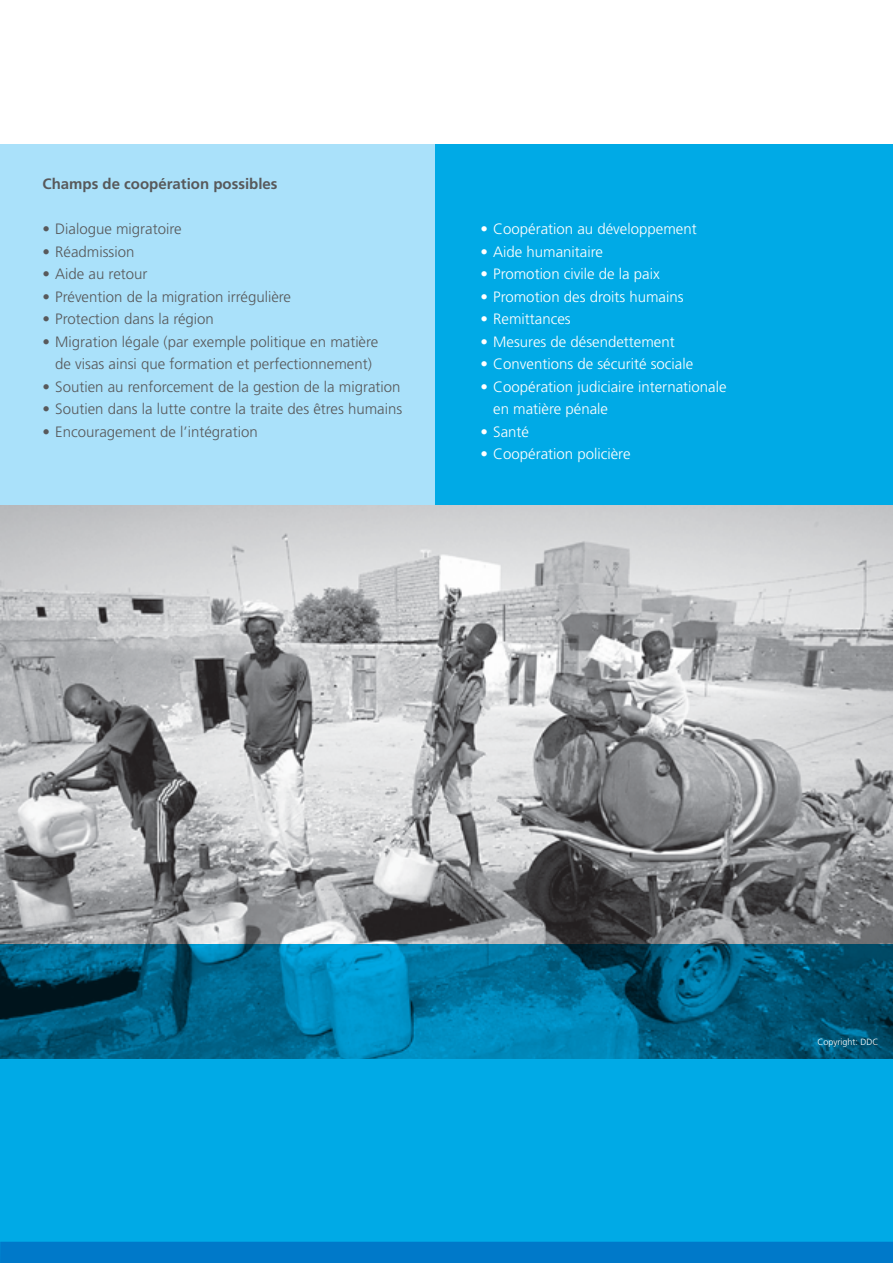
<style>
.page{position:relative;width:893px;height:1263px;background:#fff}
.page>*{position:absolute;margin:0;border:0;box-sizing:border-box;transform-origin:0 0}
.t1{font:300 15px/22.5px "Frutiger LT Std";color:#58595b;text-align:center}
.t2{font:300 15px/22.5px "Frutiger LT Std";color:#fff}
.t3{font:700 15px "Frutiger LT Std";color:#58595b}
.t4{font:300 9px "Frutiger LT Std";color:#fff}
</style>
<div class="page">
<img style="left:0;top:504px;width:893px;height:440px">
<div style="left:0;top:144px;width:677px;height:360px;background:#aae1fa"></div>
<div style="left:436px;top:144px;width:457px;height:360px;background:#00aae6"></div>
<svg style="left:0;top:944px;width:893px;height:298px;fill:#00aae6"></svg>
<div style="left:0;top:1242px;width:893px;height:21px;background:#0079c9"></div>
<p class="t3" style="left:43px;top:175px;width:237px">Champs de coopération possibles</p>
<p class="t1" style="left:43px;top:218px;width:141px">• Dialogue migratoire</p>
<p class="t1" style="left:43px;top:240px;width:93px">• Réadmission</p>
<p class="t1" style="left:43px;top:263px;width:106px">• Aide au retour</p>
<p class="t1" style="left:43px;top:285px;width:250px">• Prévention de la migration irrégulière</p>
<p class="t1" style="left:43px;top:308px;width:173px">• Protection dans la région</p>
<p class="t1" style="left:43px;top:330px;width:337px">• Migration légale (par exemple politique en matière de visas ainsi que formation et perfectionnement)</p>
<p class="t1" style="left:43px;top:375px;width:360px">• Soutien au renforcement de la gestion de la migration</p>
<p class="t1" style="left:43px;top:398px;width:361px">• Soutien dans la lutte contre la traite des êtres humains</p>
<p class="t1" style="left:43px;top:420px;width:217px">• Encouragement de l’intégration</p>
<p class="t2" style="left:480px;top:218px;width:218px">• Coopération au développement</p>
<p class="t2" style="left:480px;top:240px;width:124px">• Aide humanitaire</p>
<p class="t2" style="left:480px;top:263px;width:181px">• Promotion civile de la paix</p>
<p class="t2" style="left:480px;top:285px;width:205px">• Promotion des droits humains</p>
<p class="t2" style="left:480px;top:308px;width:92px">• Remittances</p>
<p class="t2" style="left:480px;top:330px;width:196px">• Mesures de désendettement</p>
<p class="t2" style="left:480px;top:353px;width:214px">• Conventions de sécurité sociale</p>
<p class="t2" style="left:493px;top:375px;width:235px;text-indent:-13px">• Coopération judiciaire internationale en matière pénale</p>
<p class="t2" style="left:480px;top:420px;width:50px">• Santé</p>
<p class="t2" style="left:480px;top:443px;width:151px">• Coopération policière</p>
<p class="t4" style="left:817px;top:1037px;width:63px">Copyright: DDC</p>
</div>
